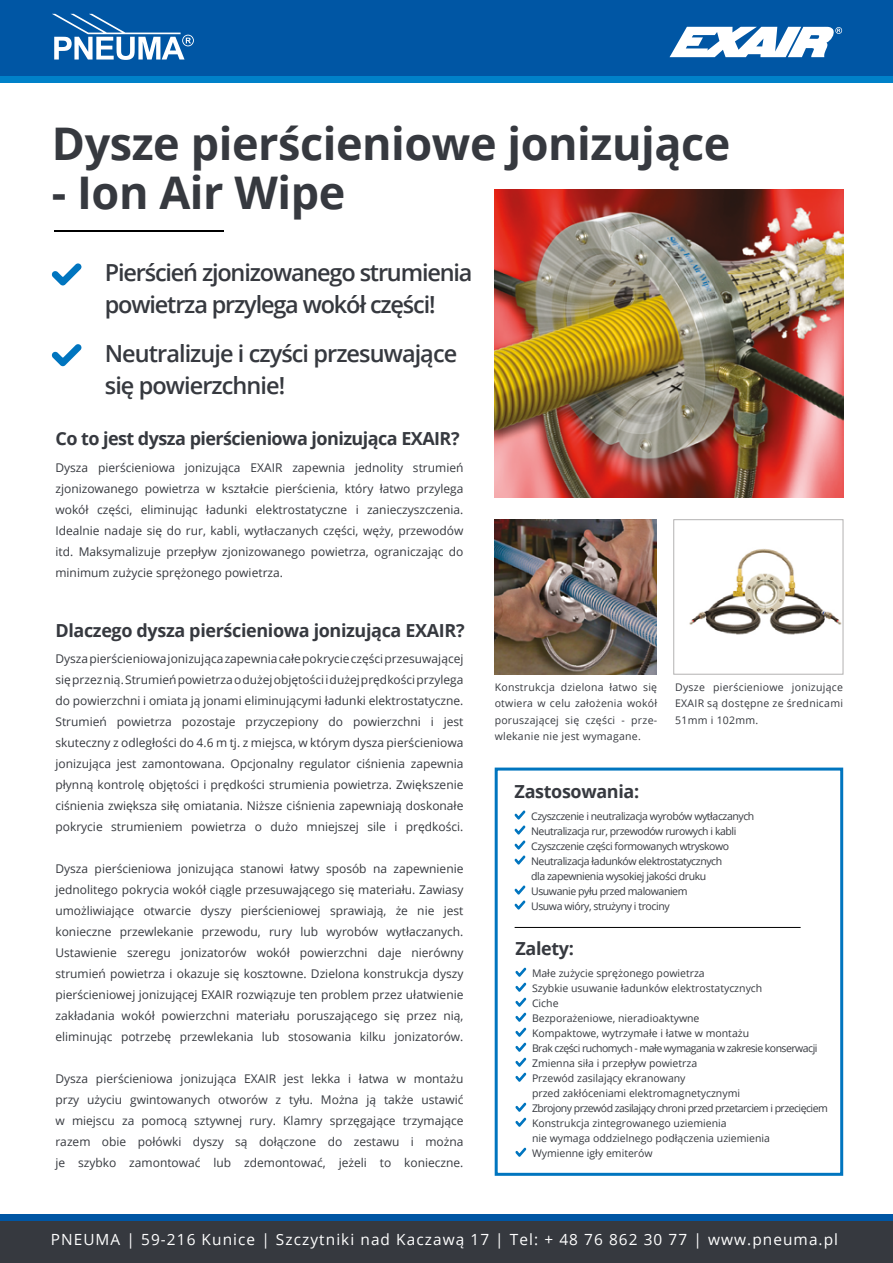
<style>
.page{position:relative;width:893px;height:1263px;background:#fff}
.page>*{position:absolute;margin:0;border:0;box-sizing:border-box;transform-origin:0 0}
.t1{font:700 45px "Open Sans";letter-spacing:-.01em;color:#36393f}
.t2{font:600 23.55px/31.5px "Open Sans";letter-spacing:-.05em;color:#36393f}
.t3{font:700 18px "Open Sans";letter-spacing:-.02em;color:#36393f}
.t4{font:15.45px "Open Sans";letter-spacing:.07em;color:#fff}
.t5{font:12px/21px "Open Sans";color:#36393f;text-align:justify}
.t6{font:10.5px/15px "Open Sans";color:#36393f;text-align:justify}
.t7{font:10.5px/15px "Open Sans";letter-spacing:-.04em;color:#36393f}
</style>
<div class="page">
<div style="left:0;top:72px;width:893px;height:11px;background:#0081c9"></div>
<div style="left:0;top:0;width:893px;height:76px;background:#0056a4"></div>
<div style="left:0;top:1219px;width:893px;height:44px;background:#36393f"></div>
<div style="left:0;top:1214px;width:893px;height:7px;background:#0056a4"></div>
<svg style="left:52px;top:14px;width:142px;height:46px"></svg>
<svg style="left:670px;top:27px;width:172px;height:30px"></svg>
<hr style="left:54px;top:230px;width:170px;height:2px;background:#000">
<svg style="left:52px;top:263px;width:29px;height:23px"></svg>
<svg style="left:52px;top:344px;width:29px;height:23px"></svg>
<div style="left:495px;top:767px;width:348px;height:409px;border:3px solid #0075bf"></div>
<svg style="left:514px;top:810px;width:11px;height:55px"></svg>
<svg style="left:514px;top:885px;width:11px;height:25px"></svg>
<svg style="left:515px;top:967px;width:11px;height:115px"></svg>
<svg style="left:515px;top:1102px;width:11px;height:25px"></svg>
<svg style="left:515px;top:1147px;width:11px;height:10px"></svg>
<hr style="left:515px;top:927px;width:286px;height:1px;background:#000">
<img style="left:495px;top:190px;width:348px;height:307px">
<img style="left:495px;top:520px;width:161px;height:154px">
<img style="left:689px;top:549px;width:152px;height:86px">
<div style="left:674px;top:519px;width:169px;height:155px;border:1px solid #b3b2b2"></div>
<h1 class="t1" style="left:52px;top:112px;width:680px">Dysze pierścieniowe jonizujące</h1>
<h1 class="t1" style="left:52px;top:161px;width:295px">- Ion Air Wipe</h1>
<h2 class="t2" style="left:105px;top:257px;width:369px">Pierścień zjonizowanego strumienia powietrza przylega wokół części!</h2>
<h2 class="t2" style="left:105px;top:337px;width:354px">Neutralizuje i czyści przesuwające się powierzchnie!</h2>
<h3 class="t3" style="left:55px;top:426px;width:406px">Co to jest dysza pierścieniowa jonizująca EXAIR?</h3>
<p class="t5" style="left:55px;top:456px;width:410px">Dysza pierścieniowa jonizująca EXAIR zapewnia jednolity strumień zjonizowanego powietrza w kształcie pierścienia, który łatwo przylega wokół części, eliminując ładunki elektrostatyczne i zanieczyszczenia.<br>Idealnie nadaje się do rur, kabli, wytłaczanych części, węży, przewodów itd. Maksymalizuje przepływ zjonizowanego powietrza, ograniczając do minimum zużycie sprężonego powietrza.</p>
<h3 class="t3" style="left:55px;top:617px;width:411px">Dlaczego dysza pierścieniowa jonizująca EXAIR?</h3>
<p class="t5" style="left:55px;top:648px;width:410px">Dysza pierścieniowa jonizująca zapewnia całe pokrycie części przesuwającej się przez nią. Strumień powietrza o dużej objętości i dużej prędkości przylega do powierzchni i omiata ją jonami eliminującymi ładunki elektrostatyczne.<br>Strumień powietrza pozostaje przyczepiony do powierzchni i jest skuteczny z odległości do 4.6 m tj. z miejsca, w którym dysza pierścieniowa jonizująca jest zamontowana. Opcjonalny regulator ciśnienia zapewnia płynną kontrolę objętości i prędkości strumienia powietrza. Zwiększenie ciśnienia zwiększa siłę omiatania. Niższe ciśnienia zapewniają doskonałe pokrycie strumieniem powietrza o dużo mniejszej sile i prędkości.</p>
<p class="t5" style="left:55px;top:858px;width:410px">Dysza pierścieniowa jonizująca stanowi łatwy sposób na zapewnienie jednolitego pokrycia wokół ciągle przesuwającego się materiału. Zawiasy umożliwiające otwarcie dyszy pierścieniowej sprawiają, że nie jest konieczne przewlekanie przewodu, rury lub wyrobów wytłaczanych.<br>Ustawienie szeregu jonizatorów wokół powierzchni daje nierówny strumień powietrza i okazuje się kosztowne. Dzielona konstrukcja dyszy pierścieniowej jonizującej EXAIR rozwiązuje ten problem przez ułatwienie zakładania wokół powierzchni materiału poruszającego się przez nią, eliminując potrzebę przewlekania lub stosowania kilku jonizatorów.</p>
<p class="t5" style="left:55px;top:1068px;width:410px">Dysza pierścieniowa jonizująca EXAIR jest lekka i łatwa w montażu przy użyciu gwintowanych otworów z tyłu. Można ją także ustawić w miejscu za pomocą sztywnej rury. Klamry sprzęgające trzymające razem obie połówki dyszy są dołączone do zestawu i można je szybko zamontować lub zdemontować, jeżeli to konieczne.</p>
<p class="t6" style="left:495px;top:678px;width:164px;line-height:16.5px">Konstrukcja dzielona łatwo się otwiera w celu założenia wokół poruszającej się części - prze&shy;wlekanie nie jest wymagane.</p>
<p class="t6" style="left:675px;top:679px;width:169px;line-height:16.5px">Dysze pierścieniowe jonizujące EXAIR są dostępne ze średnicami 51mm i 102mm.</p>
<h3 class="t3" style="left:515px;top:778px;width:126px">Zastosowania:</h3>
<p class="t7" style="left:531px;top:808px;width:225px">Czyszczenie i neutralizacja wyrobów wytłaczanych Neutralizacja rur, przewodów rurowych i kabli Czyszczenie części formowanych wtryskowo Neutralizacja ładunków elektrostatycznych<br>dla zapewnienia wysokiej jakości druku<br>Usuwanie pyłu przed malowaniem<br>Usuwa wióry, strużyny i trociny</p>
<h3 class="t3" style="left:515px;top:935px;width:60px">Zalety:</h3>
<p class="t6" style="left:532px;top:965px;width:297px;text-align:left">Małe zużycie sprężonego powietrza<br>Szybkie usuwanie ładunków elektrostatycznych<br>Ciche<br>Bezporażeniowe, nieradioaktywne<br>Kompaktowe, wytrzymałe i łatwe w montażu<br>Brak części ruchomych - małe wymagania w zakresie konserwacji Zmienna siła i przepływ powietrza<br>Przewód zasilający ekranowany<br>przed zakłóceniami elektromagnetycznymi<br>Zbrojony przewód zasilający chroni przed przetarciem i przecięciem Konstrukcja zintegrowanego uziemienia<br>nie wymaga oddzielnego podłączenia uziemienia<br>Wymienne igły emiterów</p>
<p class="t4" style="left:51px;top:1229px;width:789px">PNEUMA | 59-216 Kunice | Szczytniki nad Kaczawą 17 | Tel: + 48 76 862 30 77 | www.pneuma.pl</p>
</div>
